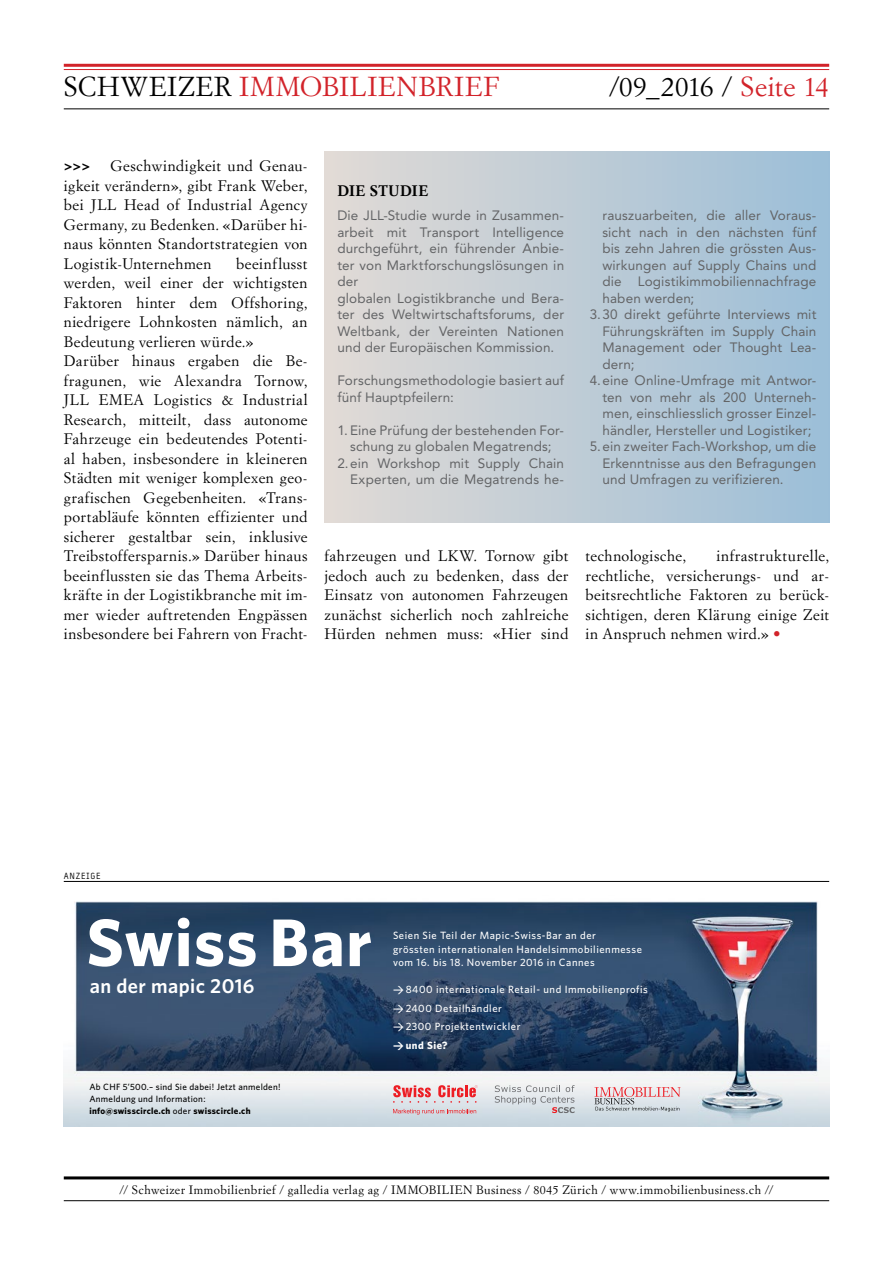
<style>
.page{position:relative;width:893px;height:1263px;background:#fff}
.page>*{position:absolute;margin:0;border:0;box-sizing:border-box;transform-origin:0 0}
.t1{font:700 67.5px "Whitney";letter-spacing:.02em;color:#fff}
.t2{font:27px "Simoncini Garamond Std";letter-spacing:.03em;color:#d2232a}
.t3{font:27px "Simoncini Garamond Std";letter-spacing:.005em;color:#000}
.t4{font:600 20.4px "Whitney";letter-spacing:.02em;color:#fff}
.t5{font:15px/19.5px "Simoncini Garamond Std";letter-spacing:.03em;color:#000;text-align:justify}
.t6{font:700 15px "Simoncini Garamond Std";letter-spacing:.03em;color:#000}
.t7{font:13.5px/16.5px "Avenir LT Std";letter-spacing:.01em;color:#636466}
.t8{font:800 13.5px "Avenir LT Std";color:#000}
.t9{font:12px "Simoncini Garamond Std";letter-spacing:.04em;color:#000}
.t10{font:500 10.5px/18.5px "Whitney";letter-spacing:.05em;color:#fff}
.t11{font:500 9px/12px "Whitney";letter-spacing:.03em;color:#000}
.t12{font:9px "Typestar";letter-spacing:.065em;color:#000}
.s1{color:#000}
.s2{color:#d2232a}
.s3{font-family:"Avenir LT Std";font-weight:900;color:#d2232a}
.s4{font-weight:700}
.s5{font-family:"DIN"}
.s6{font-family:"DIN";font-weight:700}
</style>
<div class="page">
<hr style="left:64px;top:1176px;width:765px;height:3px;background:#000">
<hr style="left:64px;top:1200px;width:765px;height:1px;background:#000">
<hr style="left:64px;top:64px;width:765px;height:3px;background:#d2232a">
<hr style="left:64px;top:69px;width:765px;height:1px;background:#d2232a">
<hr style="left:64px;top:108px;width:765px;height:1px;background:#000">
<hr style="left:64px;top:881px;width:765px;height:1px;background:#000">
<img style="left:64px;top:901px;width:765px;height:226px">
<svg style="left:594px;top:1087px;width:86px;height:24px;background:#d2c0c4"></svg>
<svg style="left:393px;top:1085px;width:85px;height:18px;background:#e8a5aa"></svg>
<svg style="left:393px;top:1109px;width:83px;height:6px"></svg>
<svg style="left:495px;top:1085px;width:80px;height:28px;background:#cfd3d7"></svg>
<div style="left:325px;top:152px;width:504px;height:370px;background:linear-gradient(to right,#e1dad5,#9cbed8)"></div>
<div style="left:325px;top:210px;width:504px;height:285px;background:linear-gradient(to right,#e1dad5,#9cbed8)"></div>
<h2 class="t2" style="left:64px;top:70px;width:437px"><span class="s1">SCHWEIZER</span> IMMOBILIENBRIEF</h2>
<h2 class="t3" style="left:609px;top:70px;width:222px">/09_2016 / <span class="s2">Seite 14</span></h2>
<p class="t5" style="left:64px;top:156px;width:245px;text-indent:47px">Geschwindigkeit und Genau&shy;igkeit verändern», gibt Frank Weber, bei JLL Head of Industrial Agency Germany, zu Bedenken. «Darüber hi&shy;naus könnten Standortstrategien von Logistik-Unternehmen</p>
<p class="t8" style="left:64px;top:158px;width:28px">&gt;&gt;&gt;</p>
<p class="t5" style="left:64px;top:253px;width:245px;text-align:left;text-indent:172px">beeinflusst werden, weil einer der wichtigsten Faktoren hinter dem Offshoring, niedrigere Lohnkosten nämlich, an Bedeutung verlieren würde.» Darüber hinaus ergaben die Be&shy;fragunen, wie Alexandra Tornow, JLL EMEA Logistics &amp; Industrial Research, mitteilt, dass autonome Fahrzeuge ein bedeutendes Potenti&shy;al haben, insbesondere in kleineren Städten mit weniger komplexen geo&shy;grafischen Gegebenheiten. «Trans&shy;portabläufe könnten effizienter und sicherer gestaltbar sein, inklusive Treibstoffersparnis.» Darüber hinaus beeinflussten sie das Thema Arbeits&shy;kräfte in der Logistikbranche mit im&shy;mer wieder auftretenden Engpässen insbesondere bei Fahrern von Fracht-</p>
<p class="t6" style="left:337px;top:181px;width:92px">DIE STUDIE</p>
<p class="t7" style="left:337px;top:207px;width:228px">Die JLL-Studie wurde in Zusammen&shy;arbeit mit Transport Intelligence durchgeführt, ein führender Anbie&shy;ter von Marktforschungslösungen in der<br>globalen Logistikbranche und Bera&shy;ter des Weltwirtschaftsforums, der<br>Weltbank, der Vereinten Nationen und der Europäischen Kommission.</p>
<p class="t7" style="left:337px;top:372px;width:228px">Forschungsmethodologie basiert auf fünf Hauptpfeilern:</p>
<p class="t7" style="left:337px;top:422px;width:228px">1. Eine Prüfung der bestehenden For-</p>
<p class="t7" style="left:350px;top:438px;width:203px">schung zu globalen Megatrends;</p>
<p class="t7" style="left:337px;top:455px;width:228px">2.ein Workshop mit Supply Chain</p>
<p class="t7" style="left:350px;top:471px;width:216px">Experten, um die Megatrends he-</p>
<p class="t7" style="left:602px;top:207px;width:216px">rauszuarbeiten, die aller Voraus-</p>
<p class="t7" style="left:602px;top:224px;width:216px">sicht nach in den nächsten fünf</p>
<p class="t7" style="left:602px;top:240px;width:216px">bis zehn Jahren die grössten Aus-</p>
<p class="t7" style="left:602px;top:257px;width:216px">wirkungen auf Supply Chains und</p>
<p class="t7" style="left:602px;top:273px;width:216px">die Logistikimmobiliennachfrage</p>
<p class="t7" style="left:602px;top:290px;width:93px">haben werden;</p>
<p class="t7" style="left:590px;top:306px;width:228px">3.30 direkt geführte Interviews mit</p>
<p class="t7" style="left:602px;top:323px;width:216px">Führungskräften im Supply Chain</p>
<p class="t7" style="left:602px;top:339px;width:216px">Management oder Thought Lea-</p>
<p class="t7" style="left:602px;top:356px;width:34px">dern;</p>
<p class="t7" style="left:590px;top:372px;width:228px">4.eine Online-Umfrage mit Antwor-</p>
<p class="t7" style="left:602px;top:389px;width:216px">ten von mehr als 200 Unterneh-</p>
<p class="t7" style="left:602px;top:405px;width:216px">men, einschliesslich grosser Einzel-</p>
<p class="t7" style="left:602px;top:422px;width:211px">händler, Hersteller und Logistiker;</p>
<p class="t7" style="left:590px;top:438px;width:228px">5.ein zweiter Fach-Workshop, um die</p>
<p class="t7" style="left:602px;top:455px;width:216px">Erkenntnisse aus den Befragungen</p>
<p class="t7" style="left:602px;top:471px;width:183px">und Umfragen zu verifizieren.</p>
<p class="t5" style="left:325px;top:546px;width:245px">fahrzeugen und LKW. Tornow gibt jedoch auch zu bedenken, dass der Einsatz von autonomen Fahrzeugen zunächst sicherlich noch zahlreiche Hürden nehmen muss: «Hier sind</p>
<p class="t5" style="left:585px;top:546px;width:102px">technologische,</p>
<p class="t5" style="left:585px;top:546px;width:245px;text-indent:131px">infrastrukturelle, rechtliche, versicherungs- und ar&shy;beitsrechtliche Faktoren zu berück&shy;sichtigen, deren Klärung einige Zeit in Anspruch nehmen wird.» <span class="s3">•</span></p>
<p class="t12" style="left:64px;top:871px;width:38px">ANZEIGE</p>
<h1 class="t1" style="left:86px;top:897px;width:287px">Swiss Bar</h1>
<h3 class="t4" style="left:90px;top:972px;width:166px">an der mapic 2016</h3>
<p class="t11" style="left:89px;top:1080px;width:193px">Ab CHF 5’500.– sind Sie dabei! Jetzt anmelden!<br>Anmeldung und Information: <span class="s4">info@swisscircle.ch</span> oder <span class="s4">swisscircle.ch</span></p>
<p class="t10" style="left:393px;top:928px;width:250px;line-height:13.6px">Seien Sie Teil der Mapic-Swiss-Bar an der<br>grössten internationalen Handelsimmobilienmesse</p>
<p class="t10" style="left:393px;top:953px;width:203px">vom 16. bis 18. November 2016 in Cannes</p>
<p class="t10" style="left:393px;top:980px;width:256px"><span class="s5">&gt;</span> 8400 internationale Retail- und Immobilienprofis <span class="s5">&gt;</span> 2400 Detailhändler<br><span class="s5">&gt;</span> 2300 Projektentwickler<br><span class="s6">&gt;</span> <span class="s4">und Sie?</span></p>
<p class="t9" style="left:120px;top:1183px;width:655px">// Schweizer Immobilienbrief / galledia verlag ag / IMMOBILIEN Business / 8045 Zürich / www.immobilienbusiness.ch //</p>
</div>
